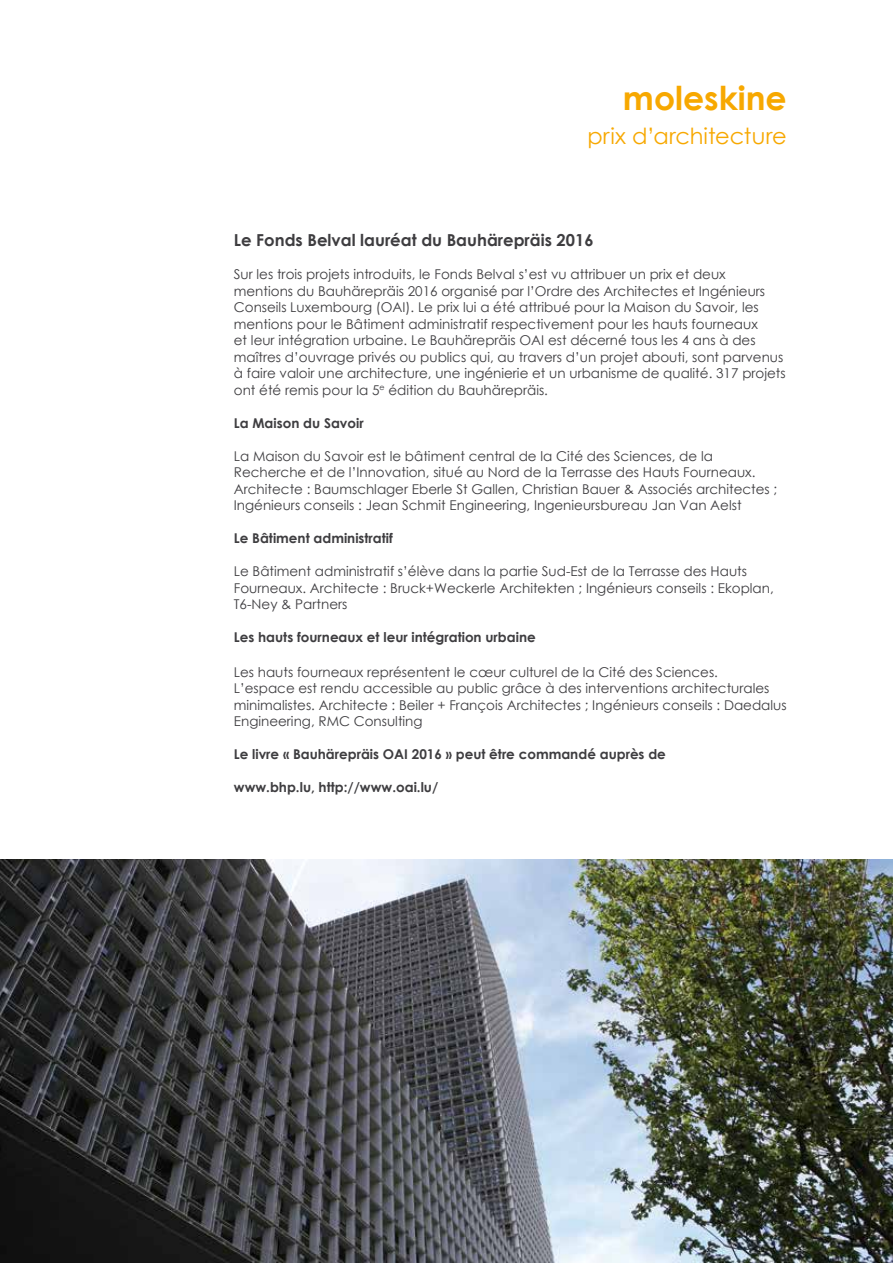
<style>
.page{position:relative;width:893px;height:1263px;background:#fff}
.page>*{position:absolute;margin:0;border:0;box-sizing:border-box;transform-origin:0 0}
.t1{font:700 33px "Century Gothic";color:#f7a800}
.t2{font:22.35px "Century Gothic";color:#f7a800}
.t3{font:700 16.5px "Century Gothic";color:#3e3d40}
.t4{font:13.5px/16.5px "Century Gothic";color:#3e3d40}
.t5{font:700 13.5px "Century Gothic";color:#3e3d40}
</style>
<div class="page">
<img style="left:0;top:859px;width:893px;height:404px">
<h1 class="t1" style="left:623px;top:73px;width:165px">moleskine</h1>
<h2 class="t2" style="left:587px;top:121px;width:201px">prix d’architecture</h2>
<p class="t3" style="left:234px;top:228px;width:361px">Le Fonds Belval lauréat du Bauhärepräis 2016</p>
<p class="t4" style="left:234px;top:266px;width:553px">Sur les trois projets introduits, le Fonds Belval s’est vu attribuer un prix et deux mentions du Bauhärepräis 2016 organisé par l’Ordre des Architectes et Ingénieurs Conseils Luxembourg (OAI). Le prix lui a été attribué pour la Maison du Savoir, les mentions pour le Bâtiment administratif respectivement pour les hauts fourneaux<br>et leur intégration urbaine. Le Bauhärepräis OAI est décerné tous les 4 ans à des maîtres d’ouvrage privés ou publics qui, au travers d’un projet abouti, sont parvenus à faire valoir une architecture, une ingénierie et un urbanisme de qualité. 317 projets ont été remis pour la 5<sup>e</sup> édition du Bauhärepräis.</p>
<p class="t5" style="left:234px;top:413px;width:131px">La Maison du Savoir</p>
<p class="t4" style="left:234px;top:447px;width:545px">La Maison du Savoir est le bâtiment central de la Cité des Sciences, de la Recherche et de l’Innovation, situé au Nord de la Terrasse des Hauts Fourneaux.<br>Architecte : Baumschlager Eberle St Gallen, Christian Bauer &amp; Associés architectes ; Ingénieurs conseils : Jean Schmit Engineering, Ingenieursbureau Jan Van Aelst</p>
<p class="t5" style="left:234px;top:528px;width:161px">Le Bâtiment administratif</p>
<p class="t4" style="left:234px;top:563px;width:541px">Le Bâtiment administratif s’élève dans la partie Sud-Est de la Terrasse des Hauts<br>Fourneaux. Architecte : Bruck+Weckerle Architekten ; Ingénieurs conseils : Ekoplan,<br>T6-Ney &amp; Partners</p>
<p class="t5" style="left:234px;top:627px;width:303px">Les hauts fourneaux et leur intégration urbaine</p>
<p class="t4" style="left:234px;top:663px;width:554px">Les hauts fourneaux représentent le cœur culturel de la Cité des Sciences.<br>L’espace est rendu accessible au public grâce à des interventions architecturales minimalistes. Architecte : Beiler + François Architectes ; Ingénieurs conseils : Daedalus Engineering, RMC Consulting</p>
<p class="t5" style="left:234px;top:744px;width:433px">Le livre « Bauhärepräis OAI 2016 » peut être commandé auprès de</p>
<p class="t5" style="left:234px;top:777px;width:206px">www.bhp.lu, http://www.oai.lu/</p>
</div>
